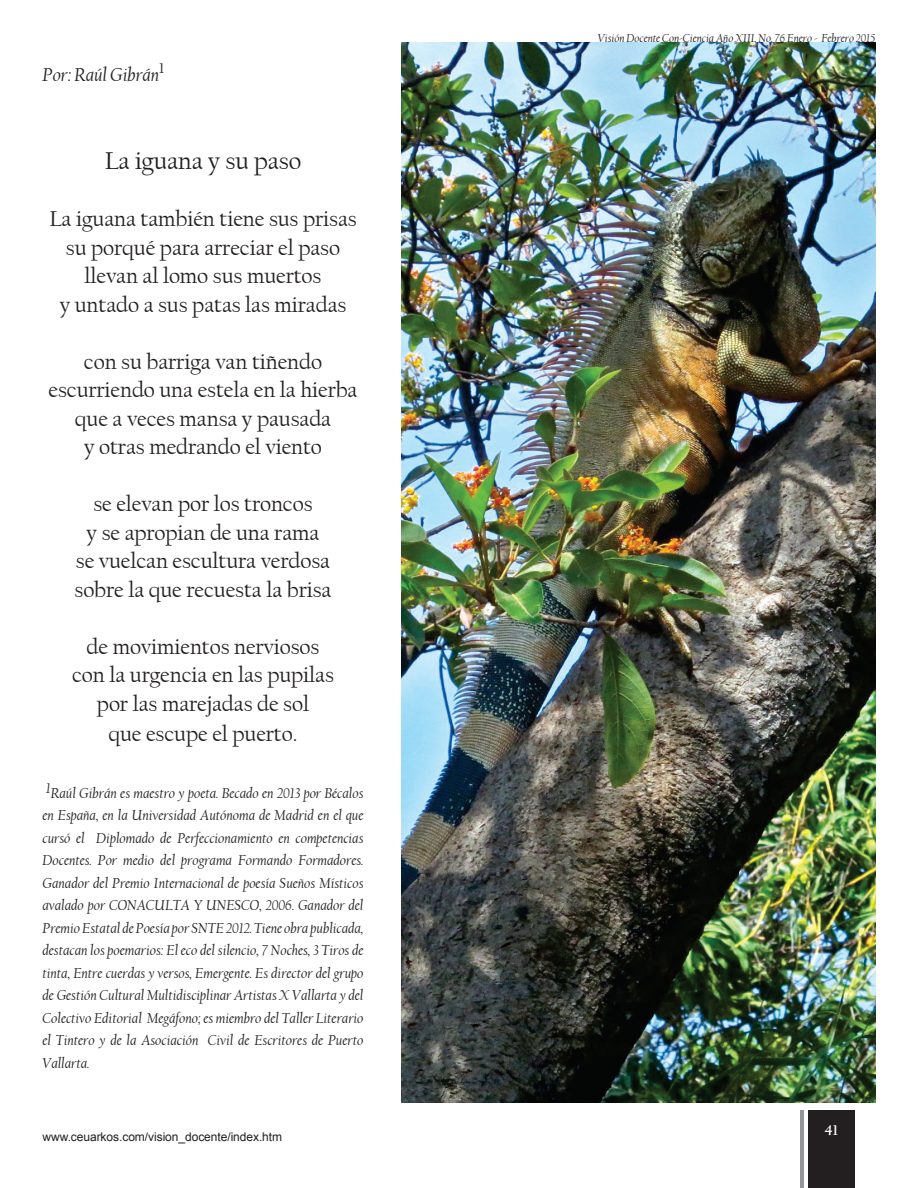
<style>
.page{position:relative;width:918px;height:1188px;background:#fff}
.page>*{position:absolute;margin:0;border:0;box-sizing:border-box;transform-origin:0 0}
.t1{font:25.5px "Californian FB";letter-spacing:-.005em;color:#231f20}
.t2{font:22.5px/28.5px "Californian FB";letter-spacing:-.005em;color:#231f20;text-align:center}
.t3{font:italic 19.5px "Californian FB";letter-spacing:-.005em;color:#231f20}
.t4{font:italic 15px/22.5px "Californian FB";letter-spacing:-.005em;color:#231f20;text-align:justify}
.t5{font:700 15px "Californian FB";color:#fff}
.t6{font:italic 12px "Californian FB";letter-spacing:-.005em;color:#231f20}
.t7{font:12px "Arial";letter-spacing:-.005em;color:#231f20}
</style>
<div class="page">
<div style="left:808px;top:1110px;width:46px;height:78px;background:#231f20"></div>
<hr style="left:801px;top:1110px;width:3px;height:78px;background:#939598">
<img style="left:402px;top:43px;width:473px;height:1059px">
<h3 class="t3" style="left:43px;top:63px;width:123px">Por: Raúl Gibrán<sup>1</sup></h3>
<h1 class="t1" style="left:105px;top:147px;width:198px">La iguana y su paso</h1>
<h2 class="t2" style="left:49px;top:205px;width:309px">La iguana también tiene sus prisas su porqué para arreciar el paso llevan al lomo sus muertos<br>y untado a sus patas las miradas</h2>
<h2 class="t2" style="left:49px;top:347px;width:310px">con su barriga van tiñendo escurriendo una estela en la hierba que a veces mansa y pausada<br>y otras medrando el viento</h2>
<h2 class="t2" style="left:75px;top:490px;width:258px">se elevan por los troncos<br>y se apropian de una rama se vuelcan escultura verdosa sobre la que recuesta la brisa</h2>
<h2 class="t2" style="left:72px;top:632px;width:263px;line-height:29px">de movimientos nerviosos con la urgencia en las pupilas por las marejadas de sol<br>que escupe el puerto.</h2>
<p class="t4" style="left:43px;top:782px;width:323px">1Raúl Gibrán es maestro y poeta. Becado en 2013 por Bécalos en España, en la Universidad Autónoma de Madrid en el que cursó el Diplomado de Perfeccionamiento en competencias Docentes. Por medio del programa Formando Formadores.<br>Ganador del Premio Internacional de poesía Sueños Místicos avalado por CONACULTA Y UNESCO, 2006. Ganador del Premio Estatal de Poesía por SNTE 2012. Tiene obra publicada, destacan los poemarios: El eco del silencio, 7 Noches, 3 Tiros de tinta, Entre cuerdas y versos, Emergente. Es director del grupo de Gestión Cultural Multidisciplinar Artistas X Vallarta y del Colectivo Editorial Megáfono; es miembro del Taller Literario el Tintero y de la Asociación Civil de Escritores de Puerto Vallarta.</p>
<p class="t7" style="left:43px;top:1129px;width:241px">www.ceuarkos.com/vision_docente/index.htm</p>
<p class="t6" style="left:598px;top:31px;width:279px">Visión Docente Con-Ciencia Año XIII, No. 76 Enero - Febrero 2015</p>
<p class="t5" style="left:824px;top:1121px;width:15px">41</p>
</div>
